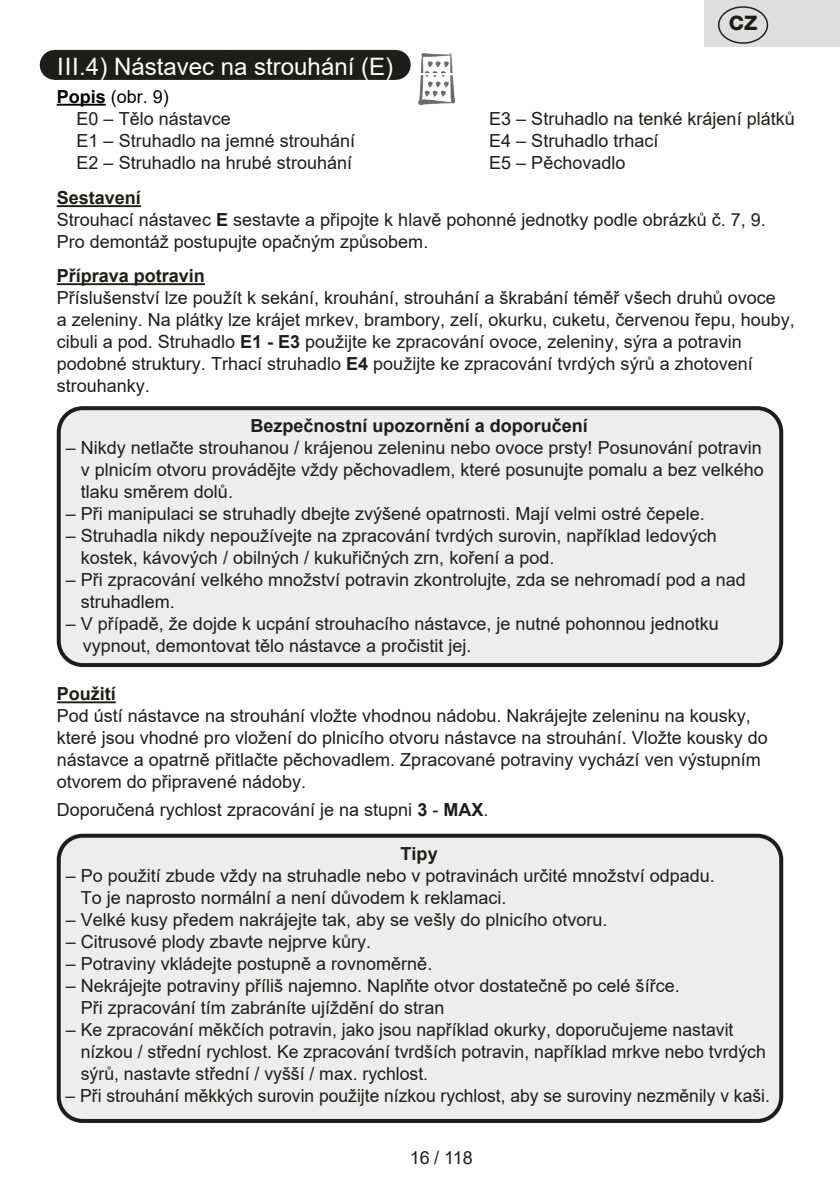
<style>
.page{position:relative;width:840px;height:1191px;background:#fff}
.page>*{position:absolute;margin:0;border:0;box-sizing:border-box;transform-origin:0 0}
.Grafický_nadpis_ETA{font:24px "Arial";color:#fff}
.t1{font:800 20px "Helvetica Neue OT";color:#1d1d1b}
.Normální{font:18px/22px "Arial";color:#1d1d1b}
.Normální-2{font:700 18px "Arial";color:#1d1d1b}
.Normální-3{font:18px "Arial";color:#000}
.s1{font-weight:700}
</style>
<div class="page">
<img style="left:418px;top:53px;width:38px;height:53px">
<hr style="left:57px;top:73px;width:740px;height:2px;background:#fff">
<div style="left:55px;top:50px;width:339px;height:30px;background:#1d1d1b"></div>
<svg style="left:143px;top:79px;width:209px;height:1px"></svg>
<hr style="left:394px;top:50px;width:1px;height:30px;background:#1d1d1b">
<hr style="left:57px;top:104px;width:49px;height:2px;background:#000">
<hr style="left:57px;top:205px;width:84px;height:2px;background:#1d1d1b">
<hr style="left:57px;top:283px;width:148px;height:2px;background:#1d1d1b">
<hr style="left:57px;top:701px;width:59px;height:2px;background:#1d1d1b">
<div style="left:59px;top:408px;width:721px;height:257px;background:#ededed;border-radius:24px"></div>
<div style="left:57px;top:406px;width:725px;height:261px;border:4px solid #1d1d1b;border-radius:24px"></div>
<div style="left:59px;top:835px;width:721px;height:286px;background:#ededed;border-radius:24px"></div>
<div style="left:57px;top:833px;width:725px;height:290px;border:4px solid #1d1d1b;border-radius:24px"></div>
<div style="left:704px;top:0;width:135px;height:47px;background:#dfdede"></div>
<div style="left:717px;top:6px;width:50px;height:38px;border:1px solid #1d1d1b;border-radius:50%"></div>
<p class="t1" style="left:728px;top:11px;width:30px">CZ</p>
<p class="Grafický_nadpis_ETA" style="left:57px;top:50px;width:337px">III.4) Nástavec na strouhání (E)</p>
<p class="Normální-3" style="left:57px;top:84px;width:114px"><span class="s1">Popis</span> (obr. 9)</p>
<p class="Normální" style="left:77px;top:107px;width:156px">E0 – Tělo nástavce</p>
<p class="Normální" style="left:489px;top:107px;width:307px">E3 – Struhadlo na tenké krájení plátků</p>
<p class="Normální" style="left:77px;top:129px;width:280px">E1 – Struhadlo na jemné strouhání</p>
<p class="Normální" style="left:489px;top:129px;width:171px">E4 – Struhadlo trhací</p>
<p class="Normální" style="left:77px;top:151px;width:277px">E2 – Struhadlo na hrubé strouhání</p>
<p class="Normální" style="left:489px;top:151px;width:138px">E5 – Pěchovadlo</p>
<p class="Normální-2" style="left:57px;top:185px;width:86px">Sestavení</p>
<p class="Normální" style="left:57px;top:209px;width:710px">Strouhací nástavec <span class="s1">E</span> sestavte a připojte k hlavě pohonné jednotky podle obrázků č. 7, 9.<br>Pro demontáž postupujte opačným způsobem.</p>
<p class="Normální-2" style="left:57px;top:263px;width:150px">Příprava potravin</p>
<p class="Normální" style="left:57px;top:287px;width:739px">Příslušenství lze použít k sekání, krouhání, strouhání a škrabání téměř všech druhů ovoce<br>a zeleniny. Na plátky lze krájet mrkev, brambory, zelí, okurku, cuketu, červenou řepu, houby, cibuli a pod. Struhadlo <span class="s1">E1 - E3</span> použijte ke zpracování ovoce, zeleniny, sýra a potravin podobné struktury. Trhací struhadlo <span class="s1">E4</span> použijte ke zpracování tvrdých sýrů a zhotovení strouhanky.</p>
<p class="Normální-2" style="left:250px;top:413px;width:339px">Bezpečnostní upozornění a doporučení</p>
<p class="Normální" style="left:81px;top:437px;width:684px;text-align:justify;text-indent:-15px">– Nikdy netlačte strouhanou / krájenou zeleninu nebo ovoce prsty! Posunování potravin v plnicím otvoru provádějte vždy pěchovadlem, které posunujte pomalu a bez velkého tlaku směrem dolů.</p>
<p class="Normální" style="left:66px;top:503px;width:640px">– Při manipulaci se struhadly dbejte zvýšené opatrnosti. Mají velmi ostré čepele.</p>
<p class="Normální" style="left:81px;top:525px;width:637px;text-indent:-15px">– Struhadla nikdy nepoužívejte na zpracování tvrdých surovin, například ledových kostek, kávových / obilných / kukuřičných zrn, koření a pod.</p>
<p class="Normální" style="left:81px;top:569px;width:666px;text-indent:-15px">– Při zpracování velkého množství potravin zkontrolujte, zda se nehromadí pod a nad struhadlem.</p>
<p class="Normální" style="left:83px;top:613px;width:637px;text-indent:-17px">– V případě, že dojde k ucpání strouhacího nástavce, je nutné pohonnou jednotku vypnout, demontovat tělo nástavce a pročistit jej.</p>
<p class="Normální-2" style="left:57px;top:681px;width:61px">Použití</p>
<p class="Normální" style="left:57px;top:705px;width:712px">Pod ústí nástavce na strouhání vložte vhodnou nádobu. Nakrájejte zeleninu na kousky, které jsou vhodné pro vložení do plnicího otvoru nástavce na strouhání. Vložte kousky do nástavce a opatrně přitlačte pěchovadlem. Zpracované potraviny vychází ven výstupním otvorem do připravené nádoby.</p>
<p class="Normální" style="left:57px;top:799px;width:433px">Doporučená rychlost zpracování je na stupni <span class="s1">3</span> - <span class="s1">MAX</span>.</p>
<p class="Normální-2" style="left:400px;top:841px;width:39px">Tipy</p>
<p class="Normální" style="left:81px;top:864px;width:635px;text-indent:-15px">– Po použití zbude vždy na struhadle nebo v potravinách určité množství odpadu.<br>To je naprosto normální a není důvodem k reklamaci.</p>
<p class="Normální" style="left:66px;top:908px;width:543px">– Velké kusy předem nakrájejte tak, aby se vešly do plnicího otvoru.</p>
<p class="Normální" style="left:66px;top:930px;width:307px">– Citrusové plody zbavte nejprve kůry.</p>
<p class="Normální" style="left:66px;top:952px;width:368px">– Potraviny vkládejte postupně a rovnoměrně.</p>
<p class="Normální" style="left:81px;top:974px;width:600px;text-indent:-15px">– Nekrájejte potraviny příliš najemno. Naplňte otvor dostatečně po celé šířce.<br>Při zpracování tím zabráníte ujíždění do stran</p>
<p class="Normální" style="left:81px;top:1018px;width:686px;text-indent:-15px">– Ke zpracování měkčích potravin, jako jsou například okurky, doporučujeme nastavit nízkou / střední rychlost. Ke zpracování tvrdších potravin, například mrkve nebo tvrdých sýrů, nastavte střední / vyšší / max. rychlost.</p>
<p class="Normální" style="left:66px;top:1084px;width:705px">– Při strouhání měkkých surovin použijte nízkou rychlost, aby se suroviny nezměnily v kaši.</p>
<p class="Normální" style="left:410px;top:1147px;width:64px">16 / 118</p>
</div>
